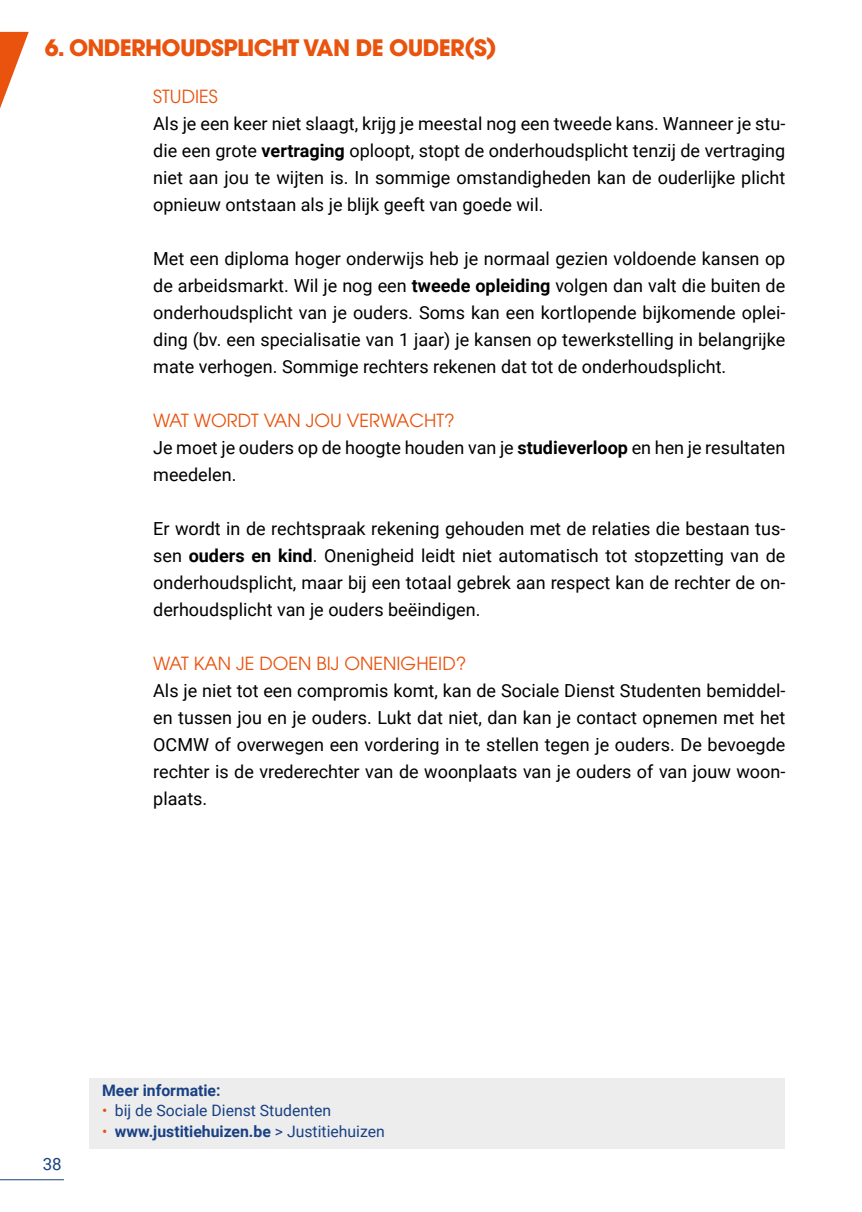
<style>
.page{position:relative;width:862px;height:1212px;background:#fff}
.page>*{position:absolute;margin:0;border:0;box-sizing:border-box;transform-origin:0 0}
.t1{font:700 22.5px "Avant Garde LT";letter-spacing:-.03em;color:#e9530e}
.t2{font:18px/27px "Roboto";color:#000;text-align:justify}
.t3{font:18px "Avant Garde LT";color:#e9530e}
.t4{font:16.88px "Roboto";color:#184184}
.t5{font:700 15.75px "Roboto";color:#184184}
.t6{font:15.75px "Roboto";color:#184184}
.s1{font-weight:700}
.s2{color:#e9530e}
.s3{font-weight:400;color:#e9530e}
.s4{font-weight:400}
</style>
<div class="page">
<hr style="left:0;top:1179px;width:64px;height:1px;background:#184184">
<svg style="left:0;top:32px;width:29px;height:76px"></svg>
<div style="left:89px;top:1078px;width:695px;height:70px;background:#ededed"></div>
<p class="t1" style="left:45px;top:33px;width:453px">6. ONDERHOUDSPLICHT VAN DE OUDER(S)</p>
<p class="t3" style="left:153px;top:86px;width:66px">STUDIES</p>
<p class="t2" style="left:153px;top:110px;width:633px">Als je een keer niet slaagt, krijg je meestal nog een tweede kans. Wanneer je stu&shy;die een grote <span class="s1">vertraging</span> oploopt, stopt de onderhoudsplicht tenzij de vertraging niet aan jou te wijten is. In sommige omstandigheden kan de ouderlijke plicht opnieuw ontstaan als je blijk geeft van goede wil.</p>
<p class="t2" style="left:153px;top:245px;width:633px">Met een diploma hoger onderwijs heb je normaal gezien voldoende kansen op de arbeidsmarkt. Wil je nog een <span class="s1">tweede opleiding</span> volgen dan valt die buiten de onderhoudsplicht van je ouders. Soms kan een kortlopende bijkomende oplei&shy;ding (bv. een specialisatie van 1 jaar) je kansen op tewerkstelling in belangrijke mate verhogen. Sommige rechters rekenen dat tot de onderhoudsplicht.</p>
<p class="t3" style="left:153px;top:410px;width:303px">WAT WORDT VAN JOU VERWACHT?</p>
<p class="t2" style="left:153px;top:434px;width:633px">Je moet je ouders op de hoogte houden van je <span class="s1">studieverloop</span> en hen je resultaten meedelen.</p>
<p class="t2" style="left:153px;top:515px;width:633px">Er wordt in de rechtspraak rekening gehouden met de relaties die bestaan tus&shy;sen <span class="s1">ouders en kind</span>. Onenigheid leidt niet automatisch tot stopzetting van de onderhoudsplicht, maar bij een totaal gebrek aan respect kan de rechter de on&shy;derhoudsplicht van je ouders beëindigen.</p>
<p class="t3" style="left:153px;top:653px;width:314px">WAT KAN JE DOEN BIJ ONENIGHEID?</p>
<p class="t2" style="left:153px;top:677px;width:633px">Als je niet tot een compromis komt, kan de Sociale Dienst Studenten bemiddel&shy;en tussen jou en je ouders. Lukt dat niet, dan kan je contact opnemen met het OCMW of overwegen een vordering in te stellen tegen je ouders. De bevoegde rechter is de vrederechter van de woonplaats van je ouders of van jouw woon&shy;plaats.</p>
<p class="t4" style="left:43px;top:1152px;width:20px">38</p>
<p class="t5" style="left:102px;top:1079px;width:120px">Meer informatie:</p>
<p class="t6" style="left:102px;top:1100px;width:230px"><span class="s2">•</span> bij de Sociale Dienst Studenten</p>
<p class="t5" style="left:102px;top:1120px;width:284px"><span class="s3">•</span> www.justitiehuizen.be <span class="s4">&gt; Justitiehuizen</span></p>
</div>
